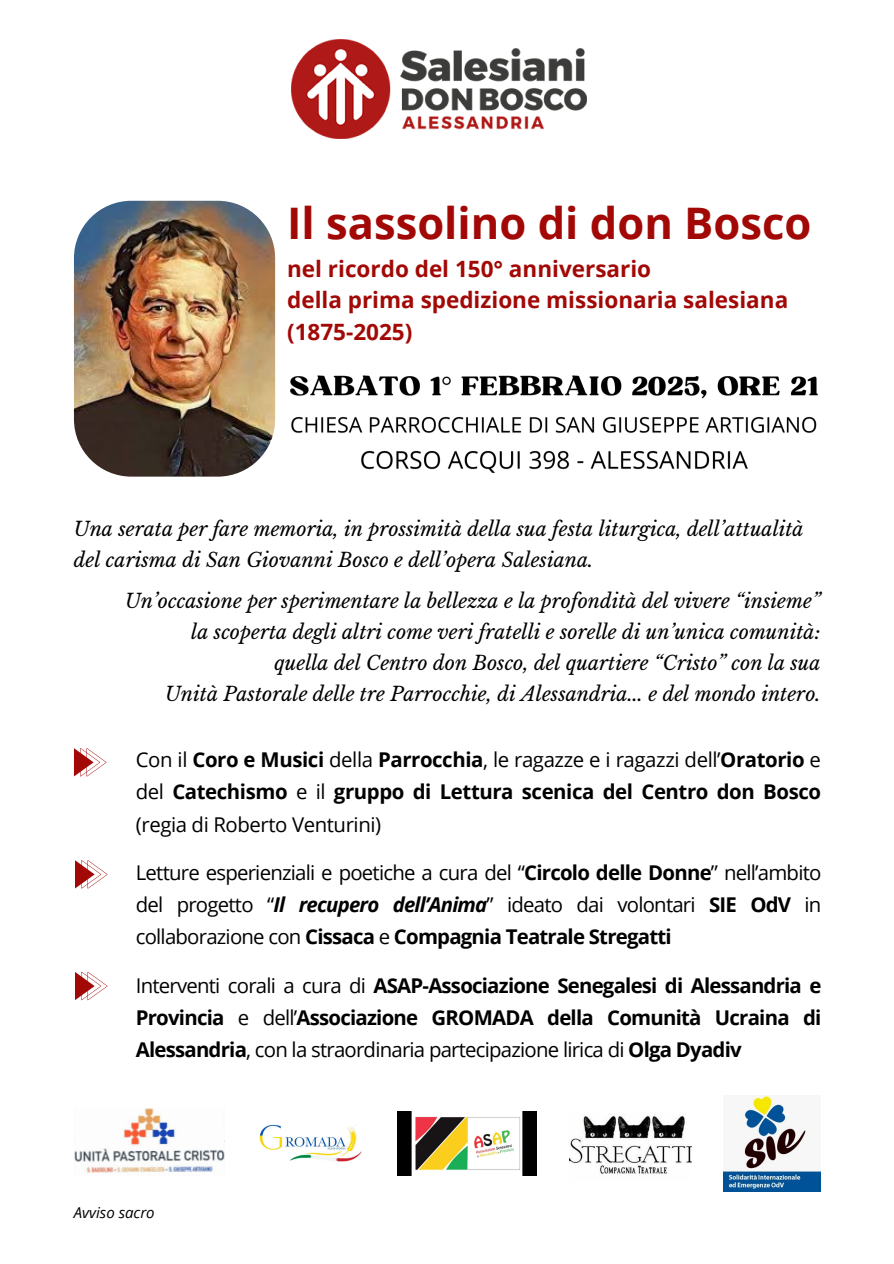
<style>
.page{position:relative;width:894px;height:1264px;background:#fff}
.page>*{position:absolute;margin:0;border:0;box-sizing:border-box;transform-origin:0 0}
.t1{font:700 43.5px "Open Sans";color:#a20906}
.t2{font:700 22.5px/31.5px "Open Sans";color:#a20906}
.t3{font:700 20.4px/32.2px "Open Sans";letter-spacing:-.03em;color:#000;text-align:justify}
.t4{font:20.4px/32.2px "Open Sans";letter-spacing:-.04em;color:#000;text-align:justify}
.t5{font:italic 19.5px/31px "Libre Baskerville";color:#000}
.t6{font:italic 15px "Open Sans";color:#000}
.s1{font-weight:400}
.s2{font-weight:700}
.s3{font-weight:700;font-style:italic}
</style>
<div class="page">
<img style="left:291px;top:40px;width:295px;height:99px">
<img style="left:74px;top:201px;width:201px;height:275px;border-radius:57px">
<svg style="left:75px;top:971px;width:32px;height:29px"></svg>
<svg style="left:75px;top:860px;width:32px;height:28px"></svg>
<svg style="left:74px;top:748px;width:32px;height:28px"></svg>
<img style="left:75px;top:1108px;width:150px;height:65px">
<img style="left:259px;top:1124px;width:103px;height:38px">
<img style="left:397px;top:1111px;width:139px;height:64px">
<img style="left:569px;top:1115px;width:122px;height:59px">
<img style="left:723px;top:1095px;width:97px;height:96px">
<img style="left:290px;top:375px;width:528px;height:99px">
<h5 class="t1" style="left:287px;top:193px;width:525px">Il sassolino di don Bosco</h5>
<p class="t2" style="left:287px;top:252px;width:502px">nel ricordo del 150° anniversario<br>della prima spedizione missionaria salesiana (1875-2025)</p>
<h3 class="t5" style="left:74px;top:513px;width:731px">Una serata per fare memoria, in prossimità della sua festa liturgica, dell’attualità del carisma di San Giovanni Bosco e dell’opera Salesiana.</h3>
<p class="t5" style="left:125px;top:585px;width:696px;text-align:right">Un’occasione per sperimentare la bellezza e la profondità del vivere “insieme” la scoperta degli altri come veri fratelli e sorelle di un’unica comunità:<br>quella del Centro don Bosco, del quartiere “Cristo” con la sua<br>Unità Pastorale delle tre Parrocchie, di Alessandria... e del mondo intero.</p>
<p class="t3" style="left:136px;top:743px;width:686px"><span class="s1">Con il</span> Coro e Musici <span class="s1">della</span> Parrocchia<span class="s1">, le ragazze e i ragazzi dell’</span>Oratorio <span class="s1">e del</span> Catechismo <span class="s1">e il</span> gruppo di Lettura scenica del Centro don Bosco <span class="s1">(regia di Roberto Venturini)</span></p>
<p class="t4" style="left:136px;top:855px;width:687px">Letture esperienziali e poetiche a cura del “<span class="s2">Circolo delle Donne</span>” nell’ambito del progetto “<span class="s3">Il recupero dell’Anima</span>” ideato dai volontari <span class="s2">SIE OdV</span> in collaborazione con <span class="s2">Cissaca</span> e <span class="s2">Compagnia Teatrale Stregatti</span></p>
<h1 class="t3" style="left:136px;top:968px;width:687px"><span class="s1">Interventi corali a cura di</span> ASAP-Associazione Senegalesi di Alessandria e Provincia <span class="s1">e dell’</span>Associazione GROMADA della Comunità Ucraina di Alessandria<span class="s1">, con la straordinaria partecipazione lirica di</span> Olga Dyadiv</h1>
<p class="t6" style="left:74px;top:1202px;width:82px">Avviso sacro</p>
</div>
